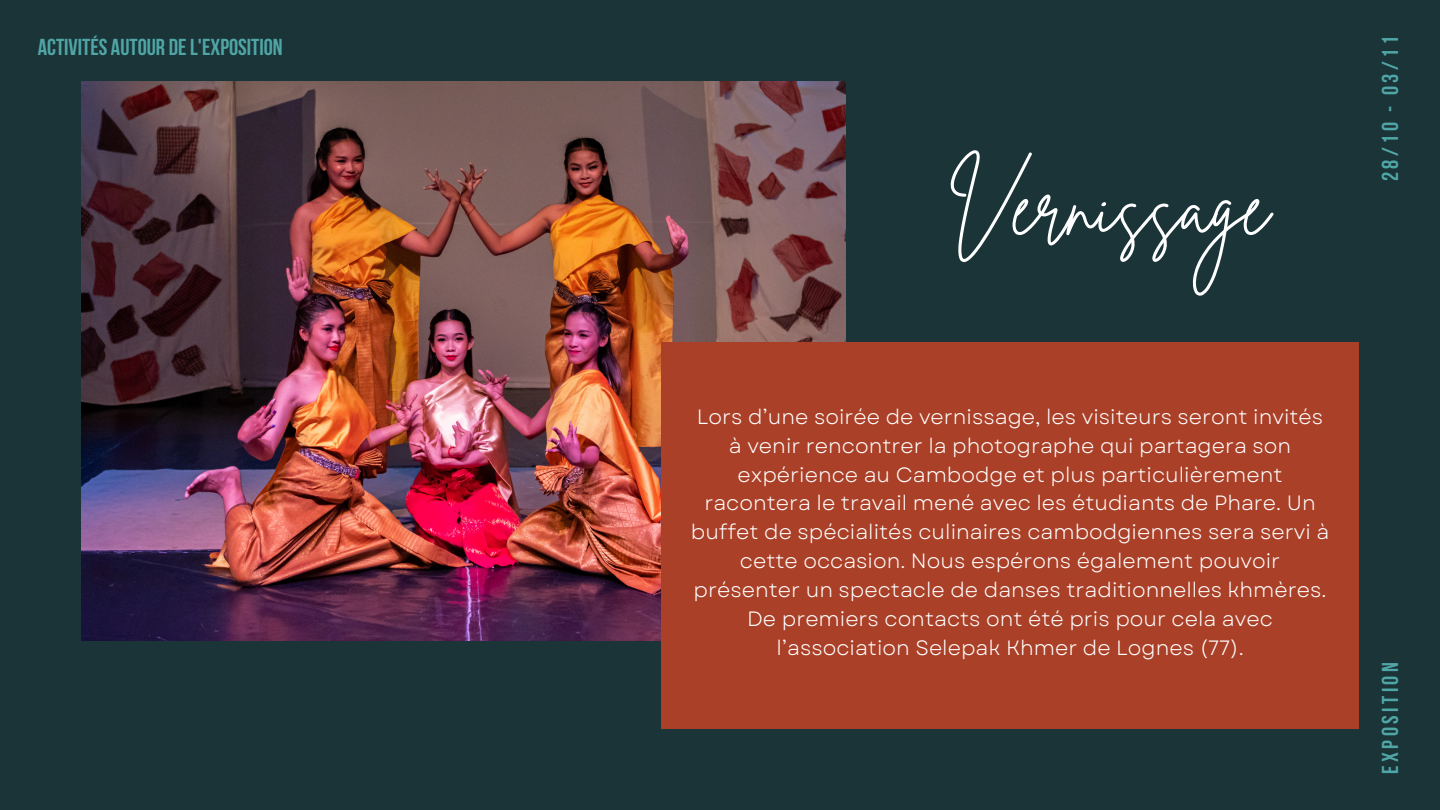
<style>
.page{position:relative;width:1440px;height:810px;background:#1a3438}
.page>*{position:absolute;margin:0;border:0;box-sizing:border-box;transform-origin:0 0}
.t1{font:80px "Brittany Signature";color:#fff}
.t2{font:700 23px "Bebas Neue";color:#50a6a6}
.t3{font:700 23px "Bebas Neue";letter-spacing:.15em;color:#50a6a6}
.t4{font:20.7px/29px "Garet";color:#fff;text-align:center}
</style>
<div class="page">
<img style="left:81px;top:81px;width:765px;height:560px">
<div style="left:661px;top:343px;width:698px;height:386px;background:#ab4028"></div>
<p class="t2" style="left:38px;top:38px;width:246px">ACTIVITÉS AUTOUR DEL'EXPOSITION</p>
<p class="t1" style="left:947px;top:155px;width:324px">Vernissage</p>
<p class="t4" style="left:691px;top:402px;width:640px">Lors d’une soirée de vernissage, les visiteurs seront invités à venir rencontrer la photographe qui partagera son expérience au Cambodge et plus particulièrement racontera le travail mené avec les étudiants de Phare. Un buffet de spécialités culinaires cambodgiennes sera servi à cette occasion. Nous espérons également pouvoir présenter un spectacle de danses traditionnelles khmères.<br>De premiers contacts ont été pris pour cela avec l’association Selepak Khmer de Lognes (77).</p>
<p class="t2" style="left:1381px;top:181px;width:146px;rotate:-90deg">28/10 - 03/11</p>
<p class="t3" style="left:1381px;top:774px;width:113px;rotate:-90deg">EXPOSITION</p>
</div>
